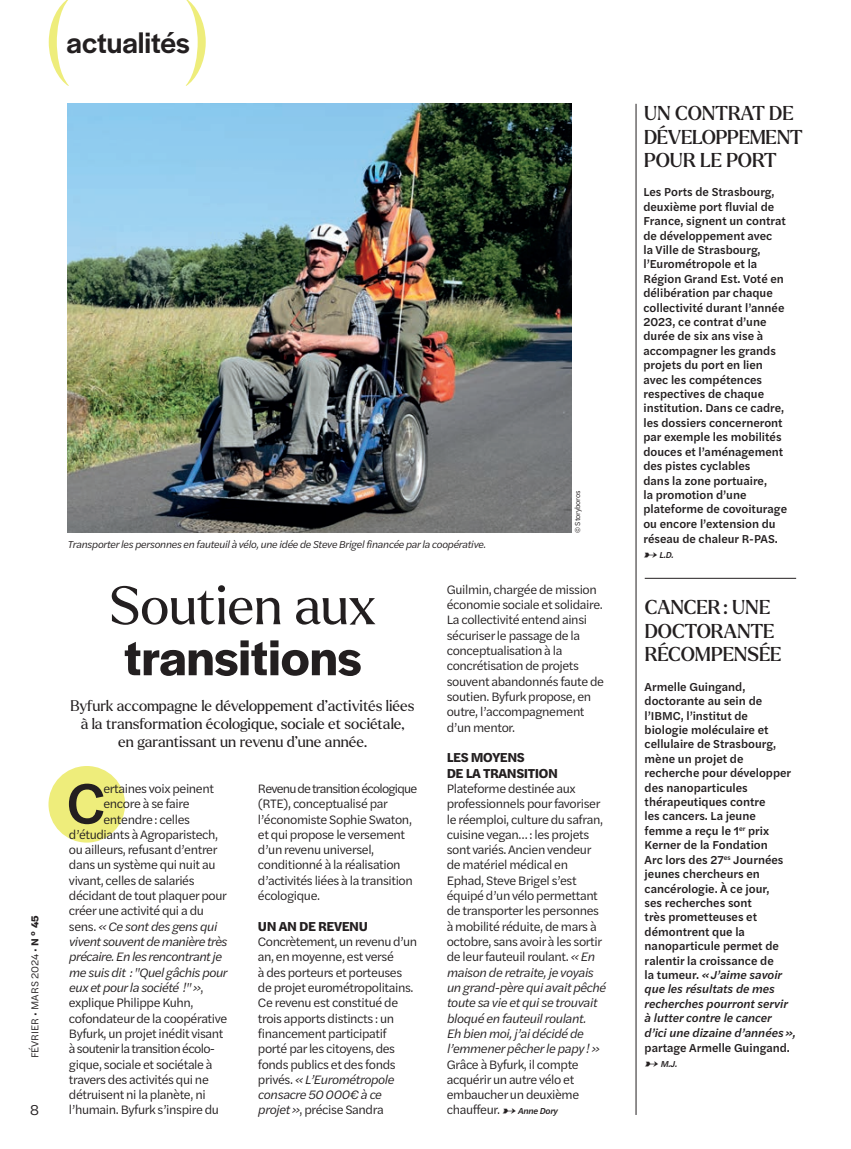
<style>
.page{position:relative;width:851px;height:1149px;background:#fff}
.page>*{position:absolute;margin:0;border:0;box-sizing:border-box;transform-origin:0 0}
.t1{font:94.8px "Larken";color:#eeed7b}
.t2{font:500 59.1px "Halyard Text";color:#231f20}
.t3{font:600 52.5px "Halyard Display";color:#231f20}
.t4{font:52.5px "Larken";color:#231f20}
.t5{font:500 30.6px "Halyard Display";color:#231f20}
.t6{font:500 19.5px/23.4px "Larken";letter-spacing:-.005em;color:#231f20}
.t7{font:15px/18px "Larken";color:#231f20;text-align:center}
.t8{font:15px "Halyard Text";color:#231f20}
.t9{font:700 13.5px/15.3px "Halyard Text";letter-spacing:-.03em;color:#231f20}
.t10{font:12.75px/15.3px "Halyard Text";letter-spacing:-.03em;color:#231f20}
.t11{font:italic 12.75px "Halyard Text";letter-spacing:-.035em;color:#231f20}
.t12{font:12.75px "Halyard Text";letter-spacing:-.05em;color:#231f20}
.t13{font:500 12px/14.4px "Halyard Text";color:#231f20}
.t14{font:italic 10.5px "Halyard Text";letter-spacing:-.03em;color:#231f20}
.t15{font:10.5px "Halyard Text";color:#231f20}
.t16{font:italic 500 9px "Halyard Text";color:#231f20}
.t17{font:7.5px "Halyard Text";letter-spacing:-.03em;color:#231f20}
.s1{font-weight:700}
.s2{font-style:normal}
.s3{font-style:italic}
.s4{font-weight:500;font-style:italic;font-size:10.5px}
.s5{font-weight:500;font-style:italic;font-size:9px}
.s6{font-size:10.5px}
</style>
<div class="page">
<div style="left:48px;top:765px;width:77px;height:77px;background:#eeed7b;border-radius:50%"></div>
<img style="left:68px;top:104px;width:504px;height:428px">
<hr style="left:635px;top:104px;width:1px;height:1010px;background:#231f20">
<hr style="left:644px;top:578px;width:152px;height:1px;background:#231f20">
<h1 class="t1" style="left:43px;top:-25px;width:169px">( )</h1>
<h3 class="t5" style="left:67px;top:21px;width:125px">actualités</h3>
<p class="t15" style="left:27px;top:1057px;width:144px;rotate:-90deg">FÉVRIER • MARS 2024 • <span class="s1">N ° 45</span></p>
<p class="t8" style="left:30px;top:1098px;width:11px">8</p>
<p class="t14" style="left:68px;top:536px;width:420px">Transporter les personnes en fauteuil à vélo, une idée de Steve Brigel financée par la coopérative.</p>
<p class="t17" style="left:572px;top:532px;width:43px;rotate:-90deg">© Storyboros</p>
<h3 class="t4" style="left:110px;top:570px;width:268px">Soutien aux</h3>
<h3 class="t3" style="left:124px;top:620px;width:239px">transitions</h3>
<p class="t7" style="left:70px;top:696px;width:345px">Byfurk accompagne le développement d’activités liées à la transformation écologique, sociale et sociétale,<br>en garantissant un revenu d’une année.</p>
<h2 class="t2" style="left:66px;top:760px;width:40px">C</h2>
<p class="t10" style="left:103px;top:780px;width:112px">ertaines voix peinent</p>
<p class="t10" style="left:103px;top:795px;width:88px">encore à se faire</p>
<p class="t10" style="left:103px;top:810px;width:88px">entendre: celles</p>
<p class="t10" style="left:69px;top:826px;width:151px">d’étudiants à Agroparistech,</p>
<p class="t10" style="left:69px;top:841px;width:150px">ou ailleurs, refusant d’entrer</p>
<p class="t10" style="left:69px;top:856px;width:148px">dans un système qui nuit au</p>
<p class="t10" style="left:69px;top:871px;width:127px">vivant, celles de salariés</p>
<p class="t10" style="left:69px;top:887px;width:159px">décidant de tout plaquer pour</p>
<p class="t10" style="left:69px;top:902px;width:136px">créer une activité qui a du</p>
<p class="t11" style="left:69px;top:916px;width:150px"><span class="s2">sens.</span> « Ce sont des gens qui</p>
<p class="t11" style="left:69px;top:932px;width:160px">vivent souvent de manière très</p>
<p class="t11" style="left:69px;top:947px;width:154px">précaire. En les rencontrant je</p>
<p class="t11" style="left:69px;top:962px;width:160px">me suis dit : "Quel gâchis pour</p>
<p class="t11" style="left:69px;top:978px;width:136px">eux et pour la société !" »<span class="s2">,</span></p>
<p class="t10" style="left:69px;top:994px;width:126px">explique Philippe Kuhn,</p>
<p class="t10" style="left:69px;top:1009px;width:160px">cofondateur de la coopérative</p>
<p class="t10" style="left:69px;top:1024px;width:156px">Byfurk, un projet inédit visant</p>
<p class="t12" style="left:69px;top:1039px;width:148px">à soutenir la transition écolo-</p>
<p class="t10" style="left:69px;top:1055px;width:145px">gique, sociale et sociétale à</p>
<p class="t10" style="left:69px;top:1070px;width:141px">travers des activités qui ne</p>
<p class="t10" style="left:69px;top:1086px;width:138px">détruisent ni la planète, ni</p>
<p class="t10" style="left:69px;top:1101px;width:151px">l’humain. Byfurk s’inspire du</p>
<p class="t10" style="left:258px;top:780px;width:161px">Revenu de transition écologique (RTE), conceptualisé par l’économiste Sophie Swaton, et qui propose le versement d’un revenu universel, conditionné à la réalisation d’activités liées à la transition écologique.</p>
<p class="t9" style="left:258px;top:917px;width:111px">UN AN DE REVENU</p>
<p class="t10" style="left:258px;top:933px;width:161px">Concrètement, un revenu d’un an, en moyenne, est versé<br>à des porteurs et porteuses de projet eurométropolitains.<br>Ce revenu est constitué de trois apports distincts : un financement participatif porté par les citoyens, des fonds publics et des fonds privés. <span class="s3">« L’Eurométropole consacre 50000€ à ce projet»</span>, précise Sandra</p>
<p class="t10" style="left:446px;top:581px;width:159px">Guilmin, chargée de mission économie sociale et solidaire.<br>La collectivité entend ainsi sécuriser le passage de la conceptualisation à la concrétisation de projets souvent abandonnés faute de soutien. Byfurk propose, en outre, l’accompagnement d’un mentor.</p>
<p class="t9" style="left:446px;top:748px;width:113px">LES MOYENS<br>DE LA TRANSITION</p>
<p class="t10" style="left:446px;top:780px;width:161px">Plateforme destinée aux professionnels pour favoriser le réemploi, culture du safran, cuisine vegan… : les projets sont variés. Ancien vendeur de matériel médical en<br>Ephad, Steve Brigel s’est équipé d’un vélo permettant de transporter les personnes à mobilité réduite, de mars à octobre, sans avoir à les sortir de leur fauteuil roulant. <span class="s3">« En maison de retraite, je voyais un grand-père qui avait pêché toute sa vie et qui se trouvait bloqué en fauteuil roulant.<br>Eh bien moi, j’ai décidé de l’emmener pêcher le papy !»</span></p>
<p class="t10" style="left:446px;top:1055px;width:134px">Grâce à Byfurk, il compte acquérir un autre vélo et embaucher un deuxième chauffeur. <span class="s4">→</span> <span class="s5">Anne Dory</span></p>
<h3 class="t6" style="left:644px;top:102px;width:160px">UN CONTRAT DE<br>DÉVELOPPEMENT<br>POUR LE PORT</h3>
<p class="t13" style="left:643px;top:184px;width:145px">Les Ports de Strasbourg, deuxième port fluvial de<br>France, signent un contrat de développement avec<br>la Ville de Strasbourg, l’Eurométropole et la<br>Région Grand Est. Voté en délibération par chaque collectivité durant l’année<br>2023, ce contrat d’une durée de six ans vise à accompagner les grands projets du port en lien avec les compétences respectives de chaque institution. Dans ce cadre, les dossiers concerneront par exemple les mobilités douces et l’aménagement des pistes cyclables<br>dans la zone portuaire,<br>la promotion d’une plateforme de covoiturage ou encore l’extension du réseau de chaleur R-PAS.</p>
<p class="t16" style="left:643px;top:548px;width:32px"><span class="s6">→</span> L.D.</p>
<h3 class="t6" style="left:644px;top:595px;width:138px">CANCER: UNE<br>DOCTORANTE<br>RÉCOMPENSÉE</h3>
<p class="t13" style="left:644px;top:678px;width:152px">Armelle Guingand, doctorante au sein de l’IBMC, l’institut de<br>biologie moléculaire et cellulaire de Strasbourg, mène un projet de recherche pour développer des nanoparticules thérapeutiques contre<br>les cancers. La jeune femme a reçu le 1<sup>er</sup> prix<br>Kerner de la Fondation<br>Arc lors des 27<sup>es</sup> Journées jeunes chercheurs en cancérologie. À ce jour,<br>ses recherches sont<br>très prometteuses et démontrent que la nanoparticule permet de ralentir la croissance de<br>la tumeur. <span class="s3">« J’aime savoir que les résultats de mes recherches pourront servir à lutter contre le cancer d’ici une dizaine d’années »,</span></p>
<p class="t13" style="left:644px;top:1039px;width:147px">partage Armelle Guingand.</p>
<p class="t16" style="left:644px;top:1057px;width:34px"><span class="s6">→</span> M.J.</p>
</div>
